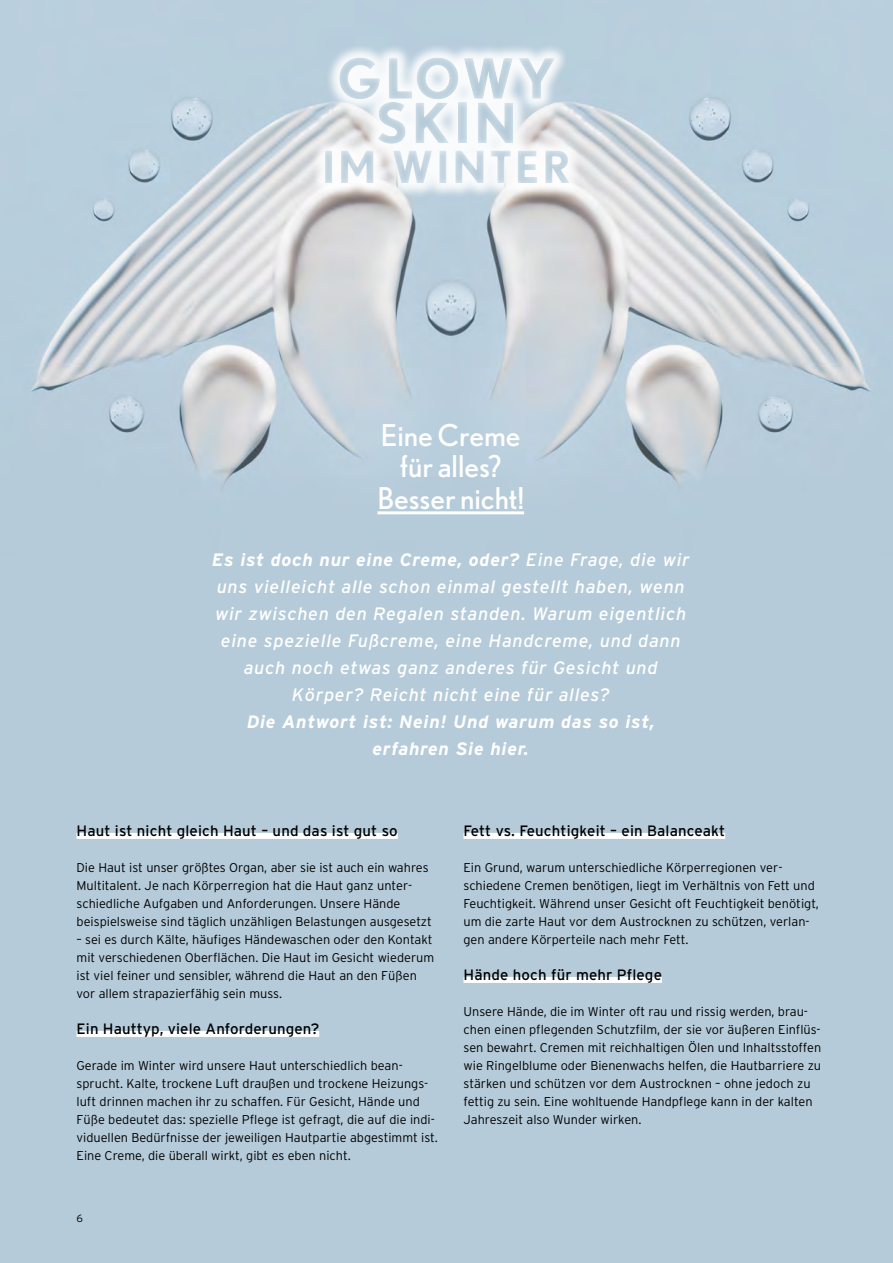
<style>
.page{position:relative;width:893px;height:1263px;background:#b5cbd9}
.page>*{position:absolute;margin:0;border:0;box-sizing:border-box;transform-origin:0 0}
.t1{font:700 55.5px/44.4px "Nobel";letter-spacing:.05em;color:#b5cbd9;text-align:center}
.t2{font:700 44.4px "Nobel";letter-spacing:.05em;color:#b5cbd9}
.t3{font:30px/31.5px "Nobel";color:#fff;text-align:center}
.t4{font:italic 18px/27px "Interstate";letter-spacing:.04em;color:#fff;text-align:center}
.t5{font:15px "Interstate";letter-spacing:.01em;color:#000}
.t6{font:300 12.75px/18px "Interstate";color:#000}
.t7{font:300 10.5px "Interstate";color:#000}
.s1{font-weight:700}
</style>
<div class="page">
<img style="left:31px;top:98px;width:839px;height:378px">
<hr style="left:377px;top:511px;width:147px;height:3px;background:#fff">
<div style="left:291px;top:43px;width:329px;height:189px;background:#fff;opacity:.75"></div>
<div style="left:77px;top:833px;width:321px;height:6px;background:#fff"></div>
<div style="left:77px;top:1031px;width:242px;height:6px;background:#fff"></div>
<div style="left:463px;top:833px;width:262px;height:6px;background:#fff"></div>
<div style="left:463px;top:977px;width:199px;height:6px;background:#fff"></div>
<h1 class="t1" style="left:337px;top:55px;width:220px">GLOWY<br>SKIN</h1>
<h2 class="t2" style="left:322px;top:141px;width:251px">IM WINTER</h2>
<p class="t3" style="left:377px;top:419px;width:148px">Eine Creme für alles?<br>Besser nicht!</p>
<p class="t4" style="left:212px;top:546px;width:479px"><span class="s1">Es ist doch nur eine Creme, oder?</span> Eine Frage, die wir uns vielleicht alle schon einmal gestellt haben, wenn wir zwischen den Regalen standen. Warum eigentlich eine spezielle Fußcreme, eine Handcreme, und dann auch noch etwas ganz anderes für Gesicht und Körper? Reicht nicht eine für alles?<br><span class="s1">Die Antwort ist: Nein! Und warum das so ist, erfahren Sie hier.</span></p>
<p class="t5" style="left:77px;top:822px;width:323px">Haut ist nicht gleich Haut – und das ist gut so</p>
<p class="t6" style="left:77px;top:858px;width:357px">Die Haut ist unser größtes Organ, aber sie ist auch ein wahres Multitalent. Je nach Körperregion hat die Haut ganz unter&shy;schiedliche Aufgaben und Anforderungen. Unsere Hände beispielsweise sind täglich unzähligen Belastungen ausgesetzt</p>
<p class="t6" style="left:77px;top:930px;width:359px">– sei es durch Kälte, häufiges Händewaschen oder den Kontakt mit verschiedenen Oberflächen. Die Haut im Gesicht wiederum ist viel feiner und sensibler, während die Haut an den Füßen vor allem strapazierfähig sein muss.</p>
<p class="t5" style="left:77px;top:1020px;width:244px">Ein Hauttyp, viele Anforderungen?</p>
<p class="t6" style="left:77px;top:1056px;width:363px">Gerade im Winter wird unsere Haut unterschiedlich bean&shy;sprucht. Kalte, trockene Luft draußen und trockene Heizungs&shy;luft drinnen machen ihr zu schaffen. Für Gesicht, Hände und Füße bedeutet das: spezielle Pflege ist gefragt, die auf die indi&shy;viduellen Bedürfnisse der jeweiligen Hautpartie abgestimmt ist.<br>Eine Creme, die überall wirkt, gibt es eben nicht.</p>
<p class="t7" style="left:77px;top:1212px;width:8px">6</p>
<p class="t5" style="left:463px;top:822px;width:263px">Fett vs. Feuchtigkeit – ein Balanceakt</p>
<p class="t6" style="left:463px;top:858px;width:357px">Ein Grund, warum unterschiedliche Körperregionen ver&shy;schiedene Cremen benötigen, liegt im Verhältnis von Fett und Feuchtigkeit. Während unser Gesicht oft Feuchtigkeit benötigt, um die zarte Haut vor dem Austrocknen zu schützen, verlan&shy;gen andere Körperteile nach mehr Fett.</p>
<p class="t5" style="left:463px;top:966px;width:200px">Hände hoch für mehr Pflege</p>
<p class="t6" style="left:463px;top:1002px;width:359px">Unsere Hände, die im Winter oft rau und rissig werden, brau&shy;chen einen pflegenden Schutzfilm, der sie vor äußeren Einflüs&shy;sen bewahrt. Cremen mit reichhaltigen Ölen und Inhaltsstoffen wie Ringelblume oder Bienenwachs helfen, die Hautbarriere zu stärken und schützen vor dem Austrocknen – ohne jedoch zu fettig zu sein. Eine wohltuende Handpflege kann in der kalten Jahreszeit also Wunder wirken.</p>
</div>
